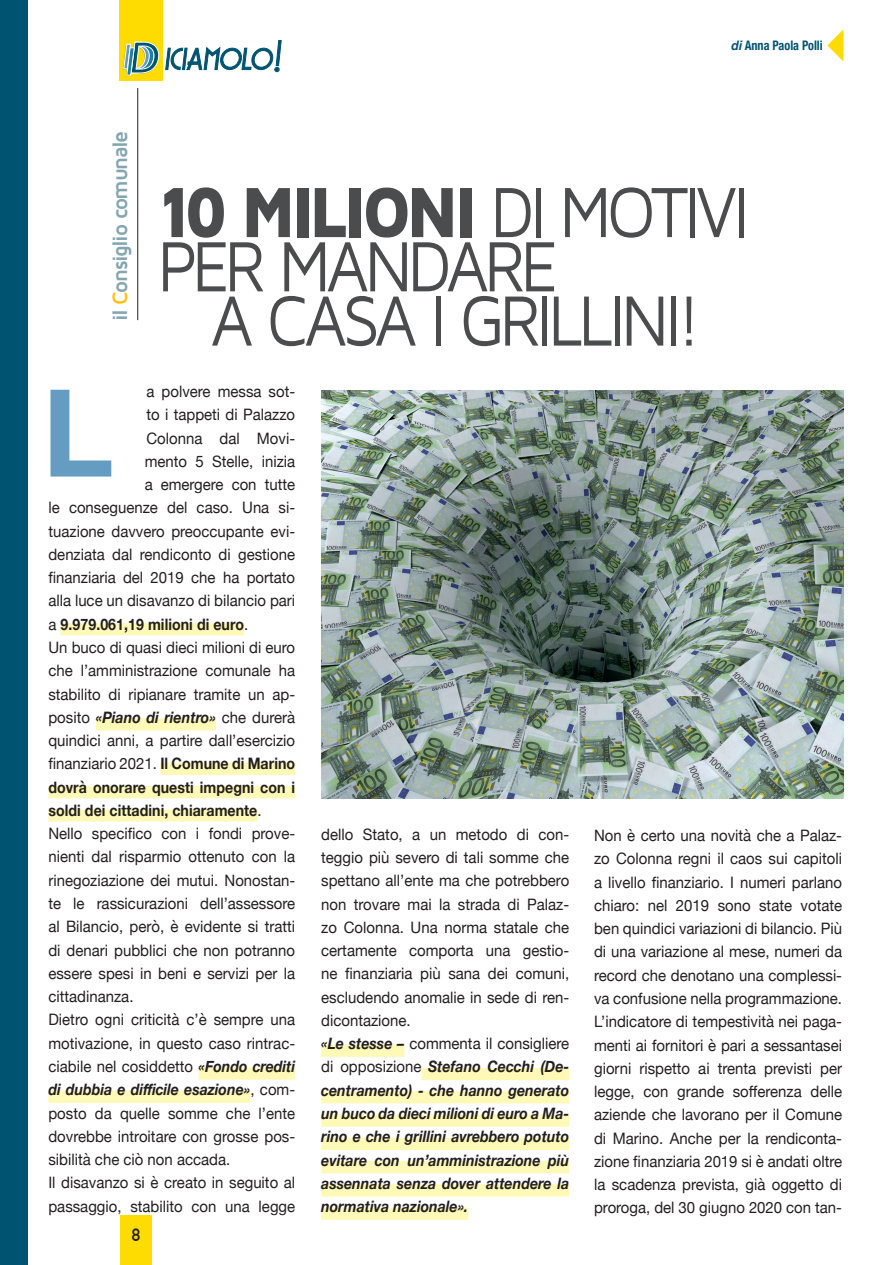
<style>
.page{position:relative;width:893px;height:1265px;background:#fff}
.page>*{position:absolute;margin:0;border:0;box-sizing:border-box;transform-origin:0 0}
.t1{font:700 121.62px "Helvetica Neue";color:#659cc1}
.t2{font:73.5px/54.2px "Maven Pro";letter-spacing:-.07em;color:#4b4c4d;scale:.9 1}
.t3{font:700 21.18px "Maven Pro";letter-spacing:-.065em;color:#84a6b1}
.t4{font:700 17.5px "DIN Alternate";color:#231f20}
.t5{font:15.75px/23.3px "Helvetica Neue";color:#231f20;scale:.95 1}
.t6{font:700 15.75px "Helvetica Neue";letter-spacing:.005em;color:#231f20;scale:.9 1}
.t7{font:italic 700 15.75px "Helvetica Neue";color:#231f20;scale:.9 1}
.t8{font:700 condensed 13.12px "Helvetica Neue";color:#005471;scale:.93 1}
.s1{font-style:italic;font-stretch:normal}
.s2{color:#fec210}
.s3{font-weight:900}
.s4{font-weight:400}
.s5{font-weight:400;font-style:normal}
.s6{font-weight:700}
.s7{font-weight:700;font-style:italic}
</style>
<div class="page">
<div style="left:119px;top:0;width:43px;height:81px;background:#ffdc01"></div>
<svg style="left:123px;top:40px;width:159px;height:36px"></svg>
<hr style="left:137px;top:88px;width:1px;height:232px;background:#231f20">
<div style="left:120px;top:1215px;width:31px;height:50px;background:#ffdc01"></div>
<div style="left:321px;top:1045px;width:83px;height:12px;background:#fff9b8"></div>
<div style="left:421px;top:1068px;width:148px;height:12px;background:#fff9b8"></div>
<div style="left:321px;top:1091px;width:248px;height:12px;background:#fff9b8"></div>
<div style="left:321px;top:1114px;width:248px;height:13px;background:#fff9b8"></div>
<div style="left:321px;top:1138px;width:248px;height:12px;background:#fff9b8"></div>
<div style="left:321px;top:1161px;width:248px;height:12px;background:#fff9b8"></div>
<div style="left:321px;top:1184px;width:248px;height:13px;background:#fff9b8"></div>
<div style="left:321px;top:1208px;width:147px;height:12px;background:#fff9b8"></div>
<div style="left:61px;top:623px;width:183px;height:12px;background:#fff9b8"></div>
<div style="left:96px;top:718px;width:120px;height:13px;background:#fff9b8"></div>
<div style="left:160px;top:763px;width:135px;height:12px;background:#fff9b8"></div>
<div style="left:48px;top:786px;width:247px;height:12px;background:#fff9b8"></div>
<div style="left:48px;top:809px;width:209px;height:13px;background:#fff9b8"></div>
<div style="left:198px;top:1067px;width:97px;height:13px;background:#fff9b8"></div>
<div style="left:48px;top:1091px;width:202px;height:12px;background:#fff9b8"></div>
<div style="left:0;top:0;width:27px;height:1265px;background:#005471"></div>
<svg style="left:827px;top:30px;width:16px;height:31px"></svg>
<img style="left:321px;top:390px;width:522px;height:408px">
<p class="t8" style="left:732px;top:34px;width:100px"><span class="s1">di</span> Anna Paola Polli</p>
<h3 class="t3" style="left:109px;top:321px;width:192px;rotate:-90deg">il <span class="s2">C</span>onsiglio comunale</h3>
<h2 class="t2" style="left:157px;top:186px;width:659px"><span class="s3">10 MILIONI</span> DI MOTIVI<br>PER MANDARE</h2>
<h2 class="t2" style="left:211px;top:295px;width:546px">A CASA I GRILLINI!</h2>
<p class="t5" style="left:146px;top:381px;width:158px">a polvere messa sot-</p>
<p class="t5" style="left:146px;top:404px;width:158px">to i tappeti di Palazzo</p>
<p class="t5" style="left:146px;top:427px;width:158px">Colonna dal Movi-</p>
<p class="t5" style="left:145px;top:450px;width:160px">mento 5 Stelle, inizia</p>
<p class="t5" style="left:145px;top:474px;width:160px">a emergere con tutte</p>
<p class="t5" style="left:48px;top:497px;width:261px">le conseguenze del caso. Una si-</p>
<p class="t5" style="left:48px;top:520px;width:261px">tuazione davvero preoccupante evi-</p>
<p class="t5" style="left:48px;top:544px;width:261px">denziata dal rendiconto di gestione</p>
<p class="t5" style="left:48px;top:567px;width:261px">finanziaria del 2019 che ha portato</p>
<p class="t5" style="left:48px;top:590px;width:261px">alla luce un disavanzo di bilancio pari</p>
<p class="t6" style="left:48px;top:612px;width:224px"><span class="s4">a</span> 9.979.061,19 milioni di euro<span class="s4">.</span></p>
<p class="t5" style="left:48px;top:637px;width:261px">Un buco di quasi dieci milioni di euro</p>
<p class="t5" style="left:48px;top:660px;width:261px">che l’amministrazione comunale ha</p>
<p class="t5" style="left:48px;top:683px;width:261px">stabilito di ripianare tramite un ap-</p>
<p class="t7" style="left:48px;top:705px;width:276px"><span class="s5">posito</span> «Piano di rientro» <span class="s5">che durerà</span></p>
<p class="t5" style="left:48px;top:730px;width:261px">quindici anni, a partire dall’esercizio</p>
<p class="t5" style="left:48px;top:753px;width:261px">finanziario 2021. <span class="s6">Il Comune di Marino</span></p>
<p class="t6" style="left:48px;top:775px;width:276px">dovrà onorare questi impegni con i</p>
<p class="t6" style="left:48px;top:798px;width:238px">soldi dei cittadini, chiaramente<span class="s4">.</span></p>
<p class="t5" style="left:48px;top:823px;width:261px">Nello specifico con i fondi prove-</p>
<p class="t5" style="left:48px;top:846px;width:261px">nienti dal risparmio ottenuto con la</p>
<p class="t5" style="left:48px;top:869px;width:261px">rinegoziazione dei mutui. Nonostan-</p>
<p class="t5" style="left:48px;top:893px;width:261px">te le rassicurazioni dell’assessore</p>
<p class="t5" style="left:48px;top:916px;width:261px">al Bilancio, però, è evidente si tratti</p>
<p class="t5" style="left:48px;top:939px;width:261px">di denari pubblici che non potranno</p>
<p class="t5" style="left:48px;top:963px;width:261px">essere spesi in beni e servizi per la</p>
<p class="t5" style="left:48px;top:986px;width:91px">cittadinanza.</p>
<p class="t5" style="left:48px;top:1009px;width:261px">Dietro ogni criticità c’è sempre una</p>
<p class="t5" style="left:48px;top:1032px;width:261px">motivazione, in questo caso rintrac-</p>
<p class="t5" style="left:48px;top:1056px;width:261px">ciabile nel cosiddetto <span class="s7">«Fondo crediti</span></p>
<p class="t7" style="left:48px;top:1077px;width:276px">di dubbia e difficile esazione»<span class="s5">, com-</span></p>
<p class="t5" style="left:48px;top:1102px;width:261px">posto da quelle somme che l’ente</p>
<p class="t5" style="left:48px;top:1125px;width:261px">dovrebbe introitare con grosse pos-</p>
<p class="t5" style="left:48px;top:1149px;width:193px">sibilità che ciò non accada.</p>
<p class="t5" style="left:48px;top:1172px;width:261px">Il disavanzo si è creato in seguito al</p>
<p class="t5" style="left:48px;top:1195px;width:261px">passaggio, stabilito con una legge</p>
<h1 class="t1" style="left:42px;top:338px;width:73px">L</h1>
<p class="t4" style="left:132px;top:1222px;width:10px">8</p>
<p class="t5" style="left:321px;top:823px;width:263px">dello Stato, a un metodo di con&shy;teggio più severo di tali somme che spettano all’ente ma che potrebbero non trovare mai la strada di Palaz&shy;zo Colonna. Una norma statale che certamente comporta una gestio&shy;ne finanziaria più sana dei comuni, escludendo anomalie in sede di ren&shy;dicontazione.<br><span class="s7">«Le stesse –</span> commenta il consigliere di opposizione <span class="s7">Stefano Cecchi (De&shy;centramento) - che hanno generato un buco da dieci milioni di euro a Ma&shy;rino e che i grillini avrebbero potuto evitare con un’amministrazione più assennata senza dover attendere la normativa nazionale».</span></p>
<p class="t5" style="left:594px;top:825px;width:263px;text-align:justify">Non è certo una novità che a Palaz&shy;zo Colonna regni il caos sui capitoli a livello finanziario. I numeri parlano chiaro: nel 2019 sono state votate ben quindici variazioni di bilancio. Più di una variazione al mese, numeri da record che denotano una complessi&shy;va confusione nella programmazione.<br>L’indicatore di tempestività nei paga&shy;menti ai fornitori è pari a sessantasei giorni rispetto ai trenta previsti per legge, con grande sofferenza delle aziende che lavorano per il Comune di Marino. Anche per la rendiconta&shy;zione finanziaria 2019 si è andati oltre la scadenza prevista, già oggetto di proroga, del 30 giugno 2020 con tan-</p>
</div>
